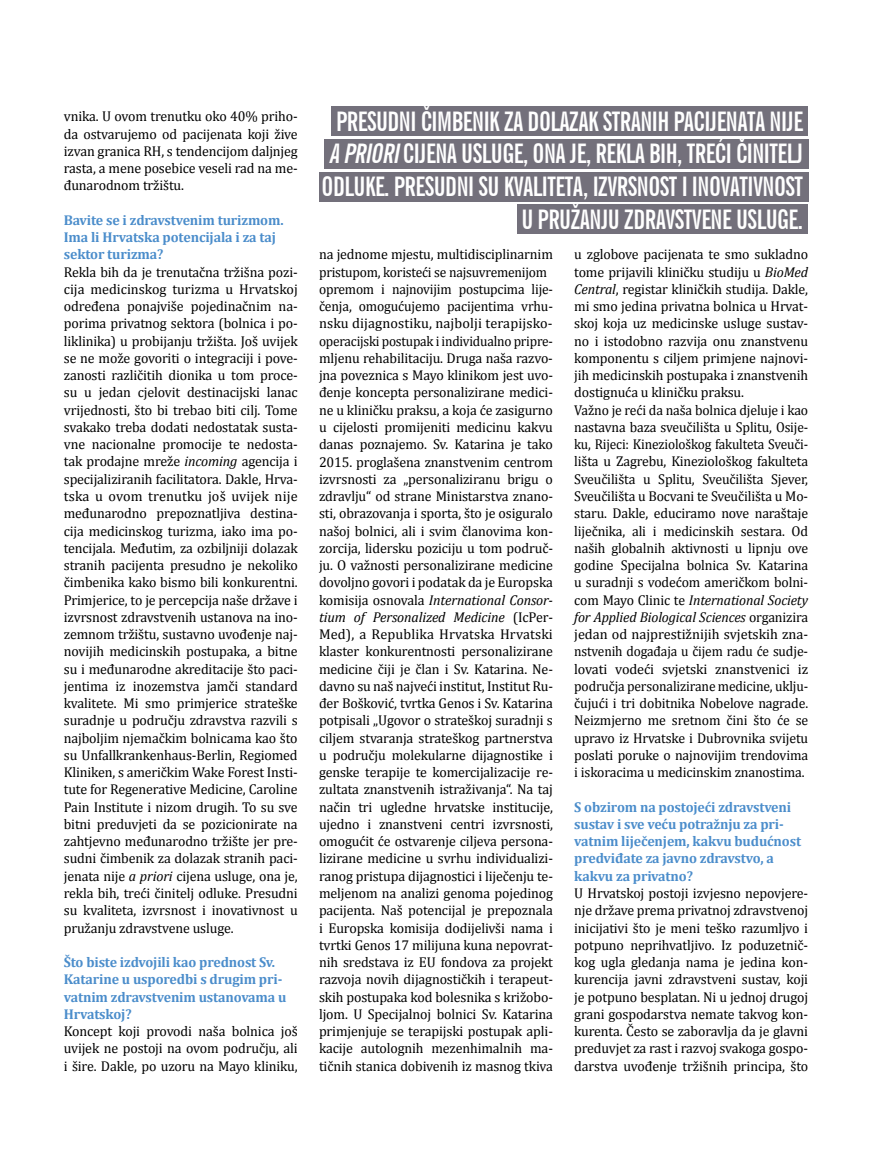
<style>
.page{position:relative;width:872px;height:1170px;background:#fff}
.page>*{position:absolute;margin:0;border:0;box-sizing:border-box;transform-origin:0 0}
.t1{font:700 extra-condensed 27px/32.7px "News Gothic BT";letter-spacing:-.02em;color:#fff;text-align:right}
.t2{font:14.25px/17.2px "Cambria";letter-spacing:-.01em;color:#000;text-align:justify}
.t3{font:700 14.25px/17.2px "Cambria";letter-spacing:-.01em;color:#4b8dcb}
.s1{font-style:italic}
</style>
<div class="page">
<div style="left:332px;top:106px;width:476px;height:30px;background:#73707b"></div>
<div style="left:324px;top:139px;width:484px;height:29px;background:#73707b"></div>
<div style="left:517px;top:204px;width:291px;height:30px;background:#73707b"></div>
<div style="left:319px;top:172px;width:489px;height:29px;background:#73707b"></div>
<p class="t2" style="left:64px;top:108px;width:235px">vnika. U ovom trenutku oko 40% priho&shy;da ostvarujemo od pacijenata koji žive izvan granica RH, s tendencijom daljnjeg rasta, a mene posebice veseli rad na me&shy;đunarodnom tržištu.</p>
<p class="t3" style="left:64px;top:211px;width:221px">Bavite se i zdravstvenim turizmom.<br>Ima li Hrvatska potencijala i za taj sektor turizma?</p>
<p class="t2" style="left:64px;top:263px;width:235px">Rekla bih da je trenutačna tržišna pozi&shy;cija medicinskog turizma u Hrvatskoj određena ponajviše pojedinačnim na&shy;porima privatnog sektora (bolnica i po&shy;liklinika) u probijanju tržišta. Još uvijek se ne može govoriti o integraciji i pove&shy;zanosti različitih dionika u tom proce&shy;su u jedan cjelovit destinacijski lanac vrijednosti, što bi trebao biti cilj. Tome svakako treba dodati nedostatak susta&shy;vne nacionalne promocije te nedosta&shy;tak prodajne mreže <span class="s1">incoming</span> agencija i specijaliziranih facilitatora. Dakle, Hrva&shy;tska u ovom trenutku još uvijek nije međunarodno prepoznatljiva destina&shy;cija medicinskog turizma, iako ima po&shy;tencijala. Međutim, za ozbiljniji dolazak stranih pacijenta presudno je nekoliko čimbenika kako bismo bili konkurentni.<br>Primjerice, to je percepcija naše države i izvrsnost zdravstvenih ustanova na ino&shy;zemnom tržištu, sustavno uvođenje naj&shy;novijih medicinskih postupaka, a bitne su i međunarodne akreditacije što paci&shy;jentima iz inozemstva jamči standard kvalitete. Mi smo primjerice strateške suradnje u području zdravstva razvili s najboljim njemačkim bolnicama kao što su Unfallkrankenhaus-Berlin, Regiomed Kliniken, s američkim Wake Forest Insti&shy;tute for Regenerative Medicine, Caroline Pain Institute i nizom drugih. To su sve bitni preduvjeti da se pozicionirate na zahtjevno međunarodno tržište jer pre&shy;sudni čimbenik za dolazak stranih paci&shy;jenata nije <span class="s1">a priori</span> cijena usluge, ona je, rekla bih, treći činitelj odluke. Presudni su kvaliteta, izvrsnost i inovativnost u pružanju zdravstvene usluge.</p>
<p class="t3" style="left:64px;top:953px;width:224px">Što biste izdvojili kao prednost Sv.<br>Katarine u usporedbi s drugim pri&shy;vatnim zdravstvenim ustanovama u<br>Hrvatskoj?</p>
<p class="t2" style="left:64px;top:1022px;width:235px">Koncept koji provodi naša bolnica još uvijek ne postoji na ovom području, ali i šire. Dakle, po uzoru na Mayo kliniku,</p>
<h1 class="t1" style="left:321px;top:105px;width:483px">PRESUDNI ČIMBENIK ZA DOLAZAK STRANIH PACIJENATA NIJE <span class="s1">APRIORI</span>CIJENA USLUGE, ONA JE, REKLA BIH, TREĆI ČINITELJ ODLUKE. PRESUDNI SU KVALITETA, IZVRSNOST I INOVATIVNOST U PRUŽANJU ZDRAVSTVENE USLUGE.</h1>
<p class="t2" style="left:319px;top:246px;width:235px;text-align:left">na jednome mjestu, multidisciplinarnim pristupom, koristeći se najsuvremenijom opremom i najnovijim postupcima lije&shy;čenja, omogućujemo pacijentima vrhu&shy;nsku dijagnostiku, najbolji terapijsko&shy;operacijski postupak i individualno pripre&shy;mljenu rehabilitaciju. Druga naša razvo&shy;jna poveznica s Mayo klinikom jest uvo&shy;đenje koncepta personalizirane medici&shy;ne u kliničku praksu, a koja će zasigurno u cijelosti promijeniti medicinu kakvu danas poznajemo. Sv. Katarina je tako 2015. proglašena znanstvenim centrom izvrsnosti za „personaliziranu brigu o zdravlju“ od strane Ministarstva znano&shy;sti, obrazovanja i sporta, što je osiguralo našoj bolnici, ali i svim članovima kon&shy;zorcija, lidersku poziciju u tom područ&shy;ju. O važnosti personalizirane medicine dovoljno govori i podatak da je Europska komisija osnovala <span class="s1">International Consor&shy;tium of Personalized Medicine</span> (IcPer-Med), a Republika Hrvatska Hrvatski klaster konkurentnosti personalizirane medicine čiji je član i Sv. Katarina. Ne&shy;davno su naš najveći institut, Institut Ru&shy;đer Bošković, tvrtka Genos i Sv. Katarina potpisali „Ugovor o strateškoj suradnji s ciljem stvaranja strateškog partnerstva u području molekularne dijagnostike i genske terapije te komercijalizacije re&shy;zultata znanstvenih istraživanja“. Na taj način tri ugledne hrvatske institucije, ujedno i znanstveni centri izvrsnosti, omogućit će ostvarenje ciljeva persona&shy;lizirane medicine u svrhu individualizi&shy;ranog pristupa dijagnostici i liječenju te&shy;meljenom na analizi genoma pojedinog pacijenta. Naš potencijal je prepoznala i Europska komisija dodijelivši nama i tvrtki Genos 17 milijuna kuna nepovrat&shy;nih sredstava iz EU fondova za projekt razvoja novih dijagnostičkih i terapeut&shy;skih postupaka kod bolesnika s križobo&shy;ljom. U Specijalnoj bolnici Sv. Katarina primjenjuje se terapijski postupak apli&shy;kacije autolognih mezenhimalnih ma&shy;tičnih stanica dobivenih iz masnog tkiva</p>
<p class="t2" style="left:574px;top:246px;width:235px;text-align:left">u zglobove pacijenata te smo sukladno tome prijavili kliničku studiju u <span class="s1">BioMed Central</span>, registar kliničkih studija. Dakle, mi smo jedina privatna bolnica u Hrvat&shy;skoj koja uz medicinske usluge sustav&shy;no i istodobno razvija onu znanstvenu komponentu s ciljem primjene najnovi&shy;jih medicinskih postupaka i znanstvenih dostignuća u kliničku praksu.<br>Važno je reći da naša bolnica djeluje i kao nastavna baza sveučilišta u Splitu, Osije&shy;ku, Rijeci: Kineziološkog fakulteta Sveuči&shy;lišta u Zagrebu, Kineziološkog fakulteta Sveučilišta u Splitu, Sveučilišta Sjever, Sveučilišta u Bocvani te Sveučilišta u Mo&shy;staru. Dakle, educiramo nove naraštaje liječnika, ali i medicinskih sestara. Od naših globalnih aktivnosti u lipnju ove godine Specijalna bolnica Sv. Katarina u suradnji s vodećom američkom bolni&shy;com Mayo Clinic te <span class="s1">International Society for Applied Biological Sciences</span> organizira jedan od najprestižnijih svjetskih zna&shy;nstvenih događaja u čijem radu će sudje&shy;lovati vodeći svjetski znanstvenici iz područja personalizirane medicine, uklju&shy;čujući i tri dobitnika Nobelove nagrade.<br>Neizmjerno me sretnom čini što će se upravo iz Hrvatske i Dubrovnika svijetu poslati poruke o najnovijim trendovima i iskoracima u medicinskim znanostima.</p>
<p class="t3" style="left:574px;top:797px;width:228px">S obzirom na postojeći zdravstveni sustav i sve veću potražnju za pri&shy;vatnim liječenjem, kakvu budućnost predviđate za javno zdravstvo, a kakvu za privatno?</p>
<p class="t2" style="left:574px;top:884px;width:235px">U Hrvatskoj postoji izvjesno nepovjere&shy;nje države prema privatnoj zdravstvenoj inicijativi što je meni teško razumljvo i potpuno neprihvatljivo. Iz poduzetnič&shy;kog ugla gledanja nama je jedina kon&shy;kurencija javni zdravstveni sustav, koji je potpuno besplatan. Ni u jednoj drugoj grani gospodarstva nemate takvog kon&shy;kurenta. Često se zaboravlja da je glavni preduvjet za rast i razvoj svakoga gospo&shy;darstva uvođenje tržišnih principa, što</p>
</div>
